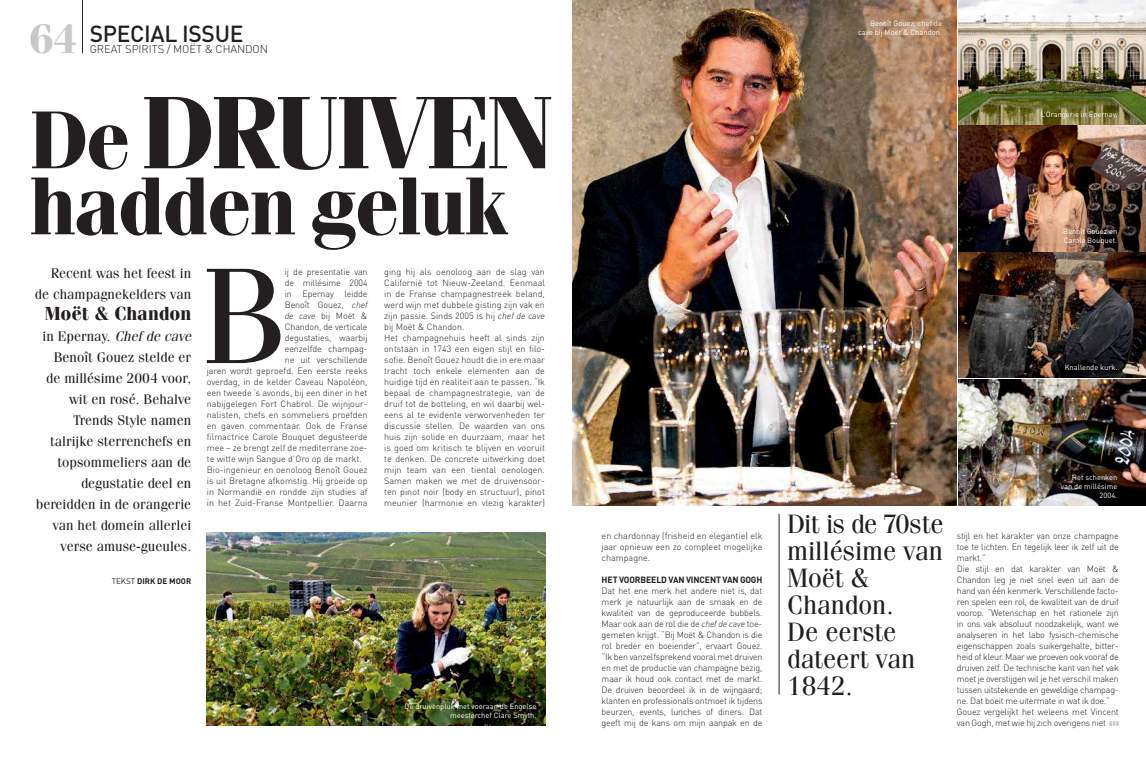
<style>
.page{position:relative;width:1146px;height:757px;background:#fff}
.page>*{position:absolute;margin:0;border:0;box-sizing:border-box;transform-origin:0 0}
.t1{font:136.2px "Fenice";color:#231f20}
.t2{font:700 103px "Fenice";letter-spacing:-.04em;color:#231f20}
.t3{font:700 82px "Fenice";letter-spacing:-.03em;color:#231f20}
.t4{font:700 41px "Fenice";color:#c7c8ca}
.t5{font:26.5px/27px "Fenice";letter-spacing:-.005em;color:#231f20}
.t6{font:500 23px "DIN";letter-spacing:-.015em;color:#231f20}
.t7{font:700 19px "Fenice";letter-spacing:-.005em;color:#231f20}
.t8{font:14px/21px "Fenice";color:#231f20;text-align:right}
.t9{font:300 11.2px "DIN";letter-spacing:-.01em;color:#231f20}
.t10{font:300 9px/11px "DIN";color:#231f20;text-align:justify}
.t11{font:300 9px/11px "DIN";letter-spacing:-.025em;color:#231f20}
.t12{font:700 9px "DIN";letter-spacing:-.015em;color:#231f20}
.t13{font:700 8px "DIN";color:#231f20}
.t14{font:7.5px/9px "DIN";color:#fff;text-align:right}
.s1{font-size:82px}
.s2{font-style:italic}
.s3{font-weight:400}
.s4{color:#c7c8ca}
</style>
<div class="page">
<img style="left:573px;top:0;width:383px;height:506px">
<img style="left:207px;top:532px;width:338px;height:194px">
<hr style="left:778px;top:514px;width:1px;height:180px;background:#231f20">
<hr style="left:82px;top:0;width:1px;height:53px;background:#231f20">
<img style="left:958px;top:0;width:187px;height:124px">
<img style="left:958px;top:126px;width:187px;height:380px">
<h3 class="t4" style="left:29px;top:14px;width:50px">64</h3>
<h3 class="t6" style="left:90px;top:18px;width:155px">SPECIAL ISSUE</h3>
<p class="t9" style="left:90px;top:42px;width:180px">great spi rits / MOËT &amp; CHANDON</p>
<h2 class="t2" style="left:29px;top:70px;width:525px"><span class="s1">De</span> DRUIVEN</h2>
<h3 class="t3" style="left:29px;top:156px;width:478px">hadden geluk</h3>
<h3 class="t8" style="left:35px;top:262px;width:158px">Recent was het feest in de champagnekelders van</h3>
<h3 class="t7" style="left:45px;top:301px;width:148px">Moët &amp; Chandon</h3>
<p class="t8" style="left:36px;top:325px;width:157px">in Epernay. <span class="s2">Chef de cave<br></span>Benoît Gouez stelde er<br>de millésime 2004 voor, wit en rosé. Behalve<br>Trends Style namen talrijke sterrenchefs en topsommeliers aan de degustatie deel en bereidden in de orangerie van het domein allerlei verse amuse-gueules.</p>
<p class="t13" style="left:112px;top:575px;width:81px"><span class="s3">TEKST</span> DIRK DE MOOR</p>
<p class="t10" style="left:384px;top:266px;width:162px;text-align:left">ging hij als oenoloog aan de slag van Californië tot Nieuw-Zeeland. Eenmaal in de Franse champagnestreek beland, werd wijn met dubbele gisting zijn vak en zijn passie. Sinds 2005 is hij <span class="s2">chef de cave </span>bij Moët &amp; Chandon.<br>Het champagnehuis heeft al sinds zijn ontstaan in 1743 een eigen stijl en filo&shy;sofie. Benoît Gouez houdt die in ere maar tracht toch enkele elementen aan de huidige tijd en realiteit aan te passen. “Ik bepaal de champagnestrategie, van de druif tot de botteling, en wil daarbij wel&shy;eens al te evidente verworvenheden ter discussie stellen. De waarden van ons huis zijn solide en duurzaam, maar het is goed om kritisch te blijven en vooruit te denken. De concrete uitwerking doet mijn team van een tiental oenologen.<br>Samen maken we met de druivensoor&shy;ten pinot noir (body en structuur), pinot meunier (harmonie en vlezig karakter)</p>
<h1 class="t1" style="left:201px;top:235px;width:86px">B</h1>
<p class="t10" style="left:285px;top:266px;width:84px">ij de presentatie van</p>
<p class="t10" style="left:285px;top:277px;width:84px">de millésime 2004</p>
<p class="t10" style="left:285px;top:288px;width:84px">in Epernay leidde</p>
<p class="t10" style="left:285px;top:299px;width:84px">Benoît Gouez, <span class="s2">chef</span></p>
<p class="t10" style="left:285px;top:310px;width:84px"><span class="s2">de cave</span> bij Moët &amp;</p>
<p class="t10" style="left:285px;top:321px;width:84px">Chandon, de verticale</p>
<p class="t10" style="left:285px;top:332px;width:84px">degustaties, waarbij</p>
<p class="t10" style="left:285px;top:343px;width:84px">eenzelfde champag-</p>
<p class="t10" style="left:285px;top:354px;width:84px">ne uit verschillende</p>
<p class="t10" style="left:207px;top:365px;width:162px">jaren wordt geproefd. Een eerste reeks</p>
<p class="t10" style="left:207px;top:376px;width:162px">overdag, in de kelder Caveau Napoléon,</p>
<p class="t10" style="left:207px;top:387px;width:162px">een tweede ’s avonds, bij een diner in het</p>
<p class="t10" style="left:207px;top:398px;width:162px">nabijgelegen Fort Chabrol. De wijnjour-</p>
<p class="t10" style="left:207px;top:409px;width:162px">nalisten, chefs en sommeliers proefden</p>
<p class="t10" style="left:207px;top:420px;width:162px">en gaven commentaar. Ook de Franse</p>
<p class="t10" style="left:207px;top:431px;width:162px">filmactrice Carole Bouquet degusteerde</p>
<p class="t10" style="left:207px;top:442px;width:162px">mee – ze brengt zelf de mediterrane zoe-</p>
<p class="t10" style="left:207px;top:453px;width:156px">te witte wijn Sangue d’Oro op de markt.</p>
<p class="t10" style="left:207px;top:464px;width:162px">Bio-ingenieur en oenoloog Benoît Gouez</p>
<p class="t10" style="left:207px;top:475px;width:162px">is uit Bretagne afkomstig. Hij groeide op</p>
<p class="t10" style="left:207px;top:486px;width:162px">in Normandië en rondde zijn studies af</p>
<p class="t10" style="left:207px;top:497px;width:162px">in het Zuid-Franse Montpellier. Daarna</p>
<p class="t14" style="left:404px;top:702px;width:133px">De druivenpluk met vooraan de Engelse meesterchef Clare Smyth.</p>
<p class="t14" style="left:858px;top:19px;width:85px">Benoît Gouez, chef de cave bij Moët &amp; Chandon.</p>
<p class="t14" style="left:1040px;top:110px;width:78px">L’Orangerie in Epernay.</p>
<p class="t14" style="left:1063px;top:227px;width:55px;text-align:left">Benoît Gouez en<br>Carole Bouquet.</p>
<p class="t14" style="left:1064px;top:363px;width:54px">Knallende kurk.</p>
<p class="t10" style="left:601px;top:530px;width:162px">en chardonnay (frisheid en elegantie) elk jaar opnieuw een zo compleet mogelijke champagne.</p>
<p class="t12" style="left:601px;top:574px;width:162px">HET VOORBEELD VAN VINCENT VAN GOGH</p>
<p class="t10" style="left:601px;top:585px;width:162px">Dat het ene merk het andere niet is, dat merk je natuurlijk aan de smaak en de kwaliteit van de geproduceerde bubbels.<br>Maar ook aan de rol die de <span class="s2">chef de cave</span> toe&shy;gemeten krijgt. “Bij Moët &amp; Chandon is die rol breder en boeiender”, ervaart Gouez. “Ik ben vanzelfsprekend vooral met druiven en met de productie van champagne bezig, maar ik houd ook contact met de markt.<br>De druiven beoordeel ik in de wijngaard; klanten en professionals ontmoet ik tijdens beurzen, events, lunches of diners. Dat geeft mij de kans om mijn aanpak en de</p>
<h3 class="t5" style="left:787px;top:509px;width:158px">Dit is de 70ste millésime van<br>Moët &amp;<br>Chandon.<br>De eerste dateert van<br>1842.</h3>
<p class="t14" style="left:1060px;top:472px;width:58px">Het schenken van de millésime<br>2004.</p>
<p class="t11" style="left:956px;top:530px;width:163px">stijl en het karakter van onze champagne toe te lichten. En tegelijk leer ik zelf uit de markt.”<br>Die stijl en dat karakter van Moët &amp; Chandon leg je niet snel even uit aan de hand van één kenmerk. Verschillende facto&shy;ren spelen een rol, de kwaliteit van de druif voorop. “Wetenschap en het rationele zijn in ons vak absoluut noodzakelijk, want we analyseren in het labo fysisch-chemische eigenschappen zoals suikergehalte, bitter&shy;heid of kleur. Maar we proeven ook vooraf de druiven zelf. De technische kant van het vak moet je overstijgen wil je het verschil maken tussen uitstekende en geweldige champag&shy;ne. Dat boeit me uitermate in wat ik doe.” Gouez vergelijkt het weleens met Vincent van Gogh, met wie hij zich overigens niet <span class="s4">■</span> <span class="s4">■</span> <span class="s4">■</span></p>
</div>
